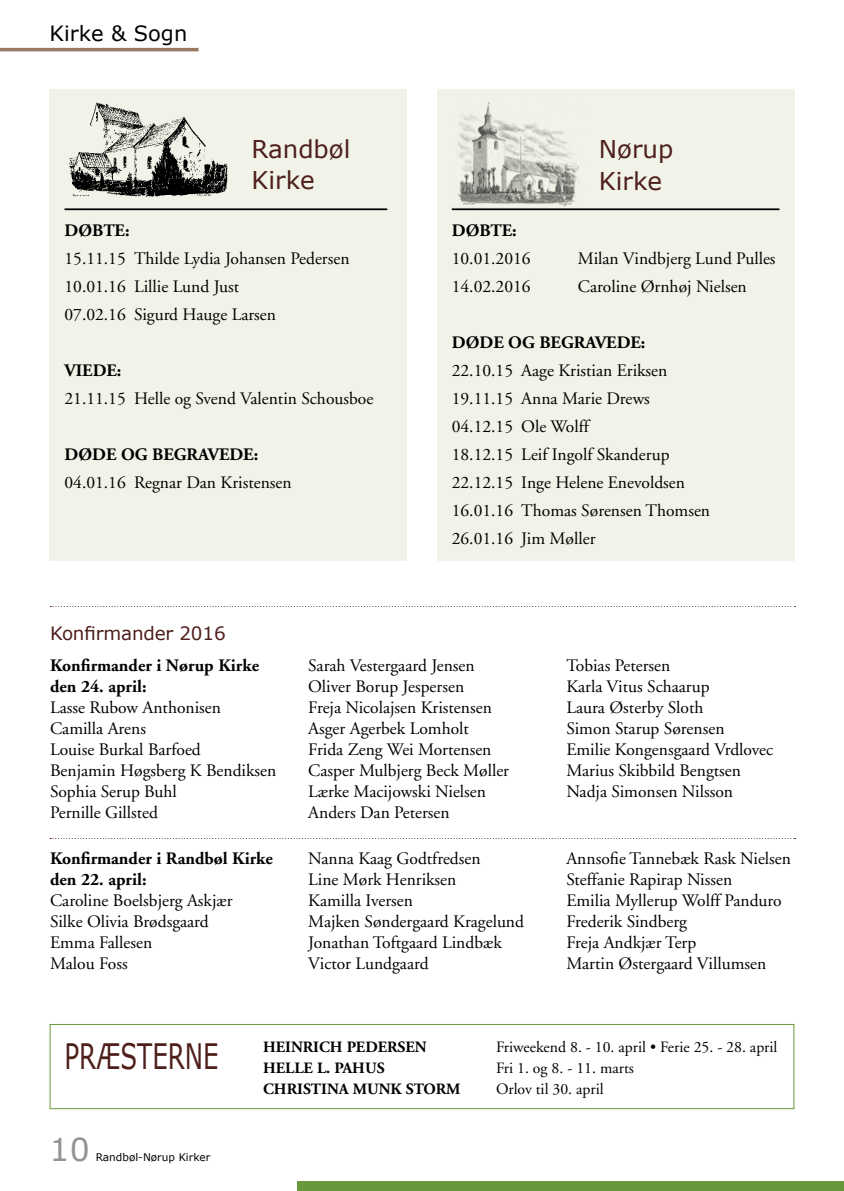
<style>
.page{position:relative;width:844px;height:1191px;background:#fff}
.page>*{position:absolute;margin:0;border:0;box-sizing:border-box;transform-origin:0 0}
.t1{font:35px "Verdana";color:#4e1f1b;scale:.7 1}
.t2{font:31.5px "Verdana";color:#939393}
.t3{font:24.5px/31.5px "Verdana";color:#4e1f1b}
.t4{font:21px "Verdana";color:#000}
.t5{font:18.38px "Verdana";letter-spacing:-.01em;color:#4e1f1b}
.t6{font:17.5px/21px "Adobe Garamond";color:#000}
.t7{font:700 17.5px/21px "Adobe Garamond";color:#000}
.t8{font:15.75px "Adobe Garamond";color:#000}
.t9{font:700 15.75px "Adobe Garamond";color:#000}
.t10{font:10.5px "Verdana";color:#000}
</style>
<div class="page">
<div style="left:298px;top:1181px;width:545px;height:10px;background:#69983b"></div>
<hr style="left:0;top:48px;width:198px;height:3px;background:#987863">
<div style="left:437px;top:89px;width:357px;height:472px;background:#f1f3e8"></div>
<div style="left:50px;top:89px;width:357px;height:472px;background:#f1f3e8"></div>
<img style="left:69px;top:102px;width:159px;height:95px">
<img style="left:458px;top:101px;width:122px;height:105px">
<hr style="left:451px;top:208px;width:328px;height:2px;background:#000">
<hr style="left:64px;top:208px;width:323px;height:2px;background:#000">
<div style="left:50px;top:1024px;width:744px;height:85px;border:1px solid #69983b"></div>
<svg style="left:50px;top:838px;width:745px;height:1px"></svg>
<svg style="left:50px;top:606px;width:745px;height:1px"></svg>
<p class="t4" style="left:50px;top:20px;width:139px">Kirke &amp; Sogn</p>
<h3 class="t3" style="left:251px;top:133px;width:100px">Randbøl<br>Kirke</h3>
<p class="t7" style="left:64px;top:220px;width:66px">Døbte:</p>
<p class="t6" style="left:64px;top:245px;width:286px;line-height:28px">15.11.15 Thilde Lydia Johansen Pedersen<br>10.01.16 Lillie Lund Just<br>07.02.16 Sigurd Hauge Larsen</p>
<p class="t7" style="left:64px;top:360px;width:58px">Viede:</p>
<p class="t6" style="left:64px;top:388px;width:310px">21.11.15 Helle og Svend Valentin Schousboe</p>
<p class="t7" style="left:64px;top:444px;width:195px">Døde o g begravede:</p>
<p class="t6" style="left:64px;top:472px;width:228px">04.01.16 Regnar Dan Kristensen</p>
<h3 class="t3" style="left:598px;top:134px;width:76px">Nørup<br>Kirke</h3>
<p class="t7" style="left:451px;top:220px;width:13px">DØBTE</p>
<p class="t7" style="left:512px;top:220px;width:6px">:</p>
<p class="t6" style="left:451px;top:248px;width:80px">10.01.2016</p>
<p class="t6" style="left:577px;top:248px;width:199px">Milan Vindbjerg Lund Pulles</p>
<p class="t6" style="left:451px;top:276px;width:80px">14.02.2016</p>
<p class="t6" style="left:577px;top:276px;width:170px">Caroline Ørnhøj Nielsen</p>
<p class="t7" style="left:451px;top:332px;width:14px">DØDE</p>
<p class="t7" style="left:508px;top:332px;width:44px">OG BEGRAVEDE</p>
<p class="t7" style="left:640px;top:332px;width:6px">:</p>
<p class="t6" style="left:451px;top:357px;width:260px;line-height:28px">22.10.15 Aage Kristian Eriksen<br>19.11.15 Anna Marie Drews<br>04.12.15 Ole Wolff<br>18.12.15 Leif Ingolf Skanderup<br>22.12.15 Inge Helene Enevoldsen<br>16.01.16 Thomas Sørensen Thomsen<br>26.01.16 Jim Møller</p>
<p class="t5" style="left:50px;top:622px;width:177px">Konfirmander 2016</p>
<p class="t7" style="left:50px;top:655px;width:210px">Konfirmander i Nørup Kirke den 24. april:</p>
<p class="t6" style="left:50px;top:698px;width:228px">Lasse Rubow Anthonisen<br>Camilla Arens<br>Louise Burkal Barfoed<br>Benjamin Høgsberg K Bendiksen<br>Sophia Serup Buhl<br>Pernille Gillsted</p>
<p class="t7" style="left:50px;top:848px;width:224px">Konfirmander i Randbøl Kirke den 22. april:</p>
<p class="t6" style="left:50px;top:890px;width:184px">Caroline Boelsbjerg Askjær<br>Silke Olivia Brødsgaard<br>Emma Fallesen<br>Malou Foss</p>
<p class="t6" style="left:308px;top:656px;width:202px">Sarah Vestergaard Jensen<br>Oliver Borup Jespersen<br>Freja Nicolajsen Kristensen<br>Asger Agerbek Lomholt<br>Frida Zeng Wei Mortensen<br>Casper Mulbjerg Beck Møller<br>Lærke Macijowski Nielsen<br>Anders Dan Petersen</p>
<p class="t6" style="left:566px;top:656px;width:208px">Tobias Petersen<br>Karla Vitus Schaarup<br>Laura Østerby Sloth<br>Simon Starup Sørensen<br>Emilie Kongensgaard Vrdlovec<br>Marius Skibbild Bengtsen<br>Nadja Simonsen Nilsson</p>
<p class="t6" style="left:308px;top:848px;width:217px">Nanna Kaag Godtfredsen<br>Line Mørk Henriksen<br>Kamilla Iversen<br>Majken Søndergaard Kragelund<br>Jonathan Toftgaard Lindbæk<br>Victor Lundgaard</p>
<p class="t6" style="left:566px;top:848px;width:226px">Annsofie Tannebæk Rask Nielsen<br>Steffanie Rapirap Nissen<br>Emilia Myllerup Wolff Panduro<br>Frederik Sindberg<br>Freja Andkjær Terp<br>Martin Østergaard Villumsen</p>
<h1 class="t1" style="left:64px;top:1033px;width:222px">Præstern e</h1>
<h2 class="t2" style="left:50px;top:1129px;width:42px">10</h2>
<p class="t10" style="left:96px;top:1150px;width:116px">Randbøl-Nørup Kirker</p>
<p class="t9" style="left:263px;top:1038px;width:165px">Heinrich Pedersen</p>
<p class="t8" style="left:496px;top:1038px;width:283px">Friweekend 8. - 10. april • Ferie 25. - 28. april</p>
<p class="t9" style="left:263px;top:1059px;width:123px">helle l. pahus</p>
<p class="t8" style="left:496px;top:1059px;width:139px">Fri 1. og 8. - 11. marts</p>
<p class="t9" style="left:263px;top:1080px;width:11px">CHRISTINA</p>
<p class="t9" style="left:352px;top:1080px;width:14px">MUNK</p>
<p class="t9" style="left:406px;top:1080px;width:44px">STORM</p>
<p class="t8" style="left:496px;top:1080px;width:109px">Orlov til 30. april</p>
</div>
